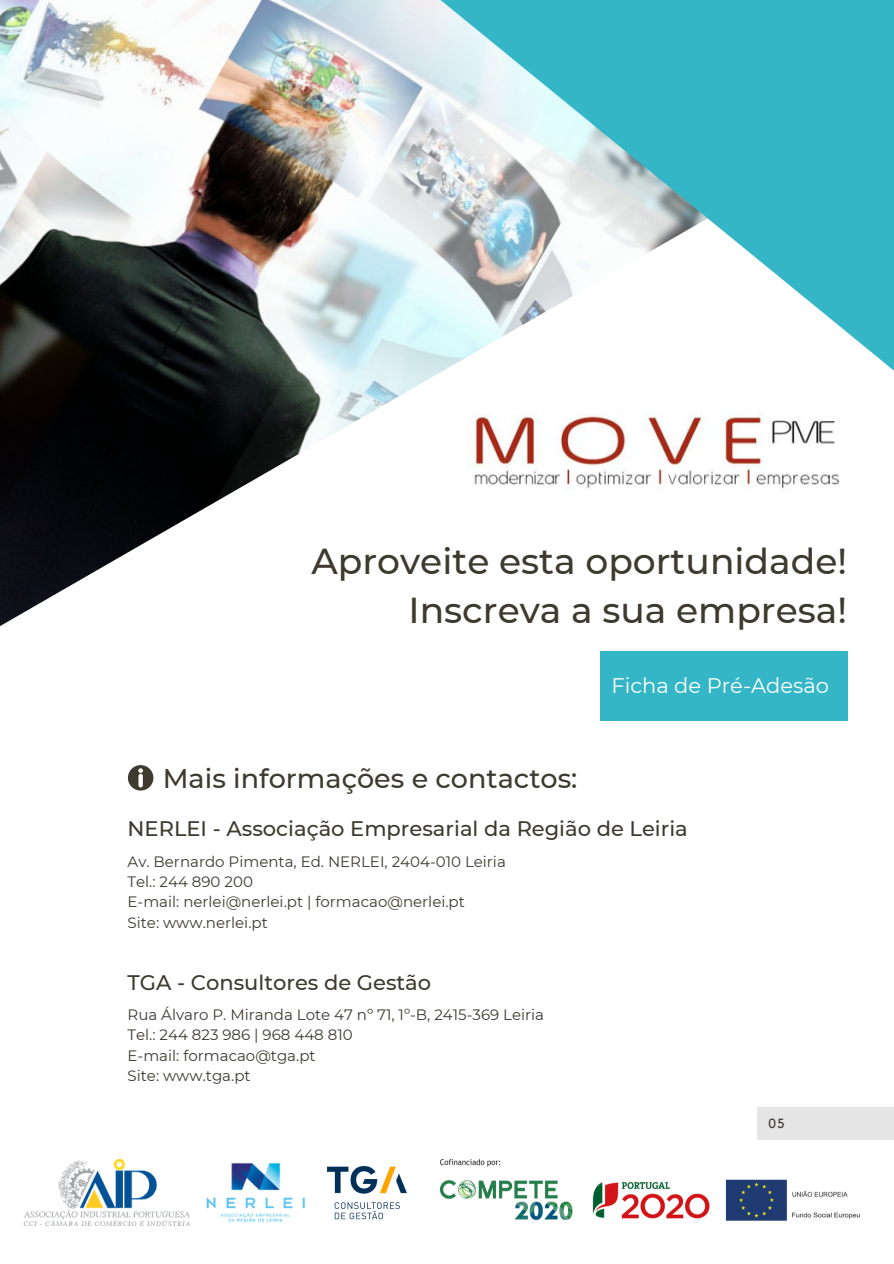
<style>
.page{position:relative;width:894px;height:1264px;background:#fff}
.page>*{position:absolute;margin:0;border:0;box-sizing:border-box;transform-origin:0 0}
.t1{font:500 36px/49.5px "Montserrat";color:#3e3a2f;text-align:right}
.t2{font:500 27px "Montserrat";color:#3e3a2f}
.t3{font:500 21px "Montserrat";color:#3e3a2f}
.t4{font:21px "Montserrat";color:#fff}
.t5{font:15px/20.2px "Montserrat";color:#3e3a2f}
.t6{font:13.2px "Kollektif";color:#3e3a2f}
</style>
<div class="page">
<img style="left:0;top:0;width:326px;height:626px">
<svg style="left:326px;top:0;width:567px;height:438px"></svg>
<svg style="left:128px;top:765px;width:25px;height:25px"></svg>
<img style="left:467px;top:403px;width:379px;height:88px">
<img style="left:23px;top:1159px;width:167px;height:66px">
<img style="left:327px;top:1165px;width:80px;height:55px">
<img style="left:440px;top:1159px;width:420px;height:62px">
<img style="left:206px;top:1162px;width:99px;height:60px">
<div style="left:600px;top:651px;width:246px;height:69px;background:#34b6c6"></div>
<div style="left:757px;top:1107px;width:136px;height:32px;background:#e6e5e5"></div>
<h1 class="t1" style="left:311px;top:536px;width:537px">Aproveite esta oportunidade!<br>Inscreva a sua empresa!</h1>
<h2 class="t2" style="left:163px;top:761px;width:416px">Mais informações e contactos:</h2>
<h3 class="t4" style="left:611px;top:672px;width:219px">Ficha de Pré-Adesão</h3>
<h3 class="t3" style="left:127px;top:815px;width:561px">NERLEI - Associação Empresarial da Região de Leiria</h3>
<p class="t5" style="left:127px;top:851px;width:380px">Av. Bernardo Pimenta, Ed. NERLEI, 2404-010 Leiria Tel.: 244 890 200<br>E-mail: nerlei@nerlei.pt | formacao@nerlei.pt<br>Site: www.nerlei.pt</p>
<h3 class="t3" style="left:127px;top:969px;width:305px">TGA - Consultores de Gestão</h3>
<p class="t5" style="left:127px;top:1004px;width:418px">Rua Álvaro P. Miranda Lote 47 nº 71, 1º-B, 2415-369 Leiria<br>Tel.: 244 823 986 | 968 448 810<br>E-mail: formacao@tga.pt<br>Site: www.tga.pt</p>
<p class="t6" style="left:768px;top:1116px;width:18px">05</p>
</div>
